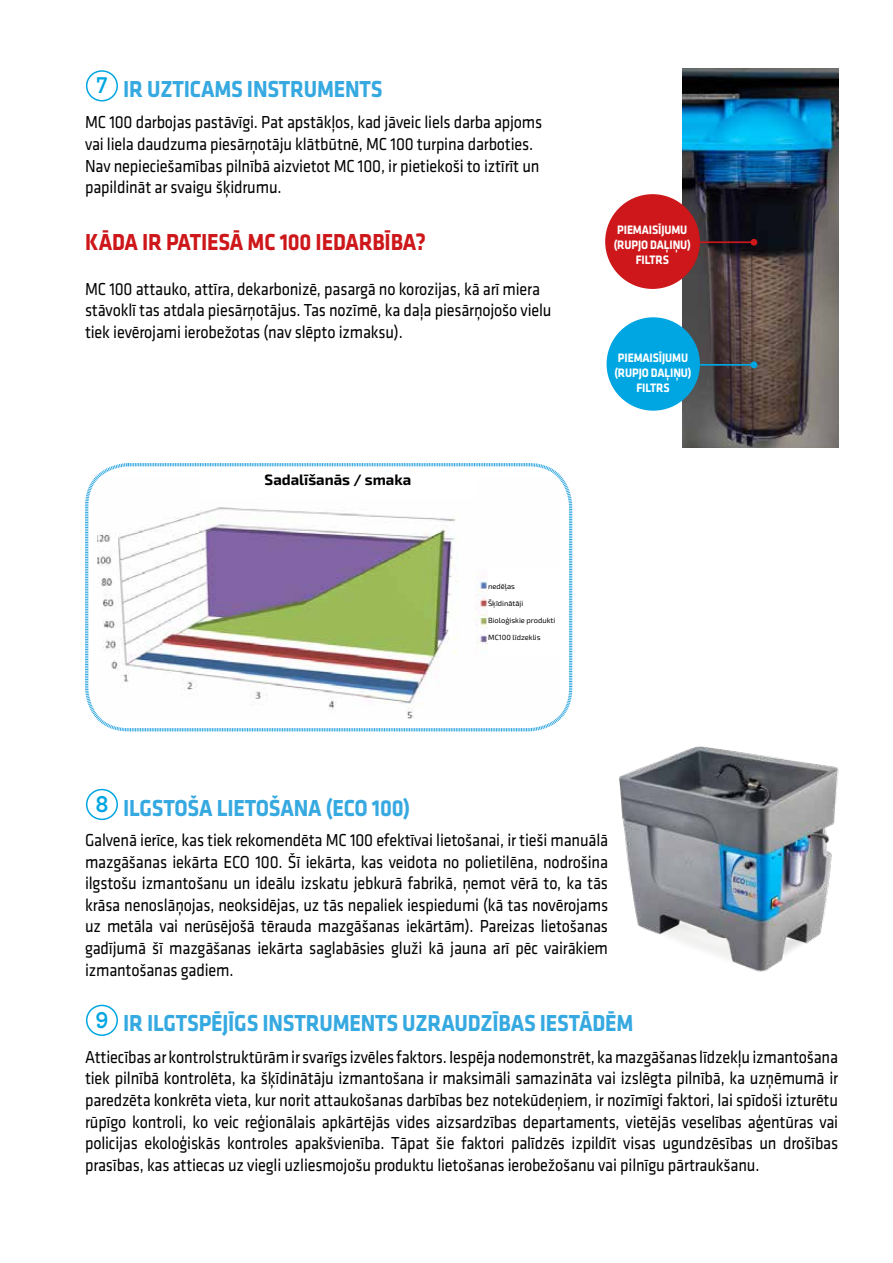
<style>
.page{position:relative;width:893px;height:1263px;background:#fff}
.page>*{position:absolute;margin:0;border:0;box-sizing:border-box;transform-origin:0 0}
.t1{font:700 24px "Klavika";letter-spacing:-.01em;color:#36a9e1;scale:.9 1}
.t2{font:700 24px "Klavika";letter-spacing:-.01em;color:#cd171a;scale:.9 1}
.t3{font:18px/21.6px "Klavika";letter-spacing:-.01em;color:#000;scale:.9 1}
.t4{font:700 15px "Exo 2.0";color:#000}
.t5{font:700 12.75px/15.1px "Klavika";letter-spacing:-.01em;color:#fff;text-align:center;scale:.9 1}
.t6{font:7.5px "Exo 2.0";color:#000}
</style>
<div class="page">
<div style="left:86px;top:70px;width:32px;height:31px;border:2px solid #00a6e2;border-radius:50%"></div>
<img style="left:683px;top:68px;width:156px;height:380px">
<div style="left:606px;top:195px;width:93px;height:93px;background:#cd171a;border-radius:50%"></div>
<div style="left:607px;top:317px;width:93px;height:94px;background:#00a6e2;border-radius:50%"></div>
<hr style="left:700px;top:364px;width:54px;height:2px;background:#00a6e2">
<div style="left:750px;top:361px;width:7px;height:7px;background:#00a6e2;border-radius:50%"></div>
<hr style="left:700px;top:241px;width:54px;height:2px;background:#cd171a">
<div style="left:750px;top:239px;width:7px;height:7px;background:#cd171a;border-radius:50%"></div>
<div style="left:86px;top:789px;width:32px;height:31px;border:2px solid #00a6e2;border-radius:50%"></div>
<div style="left:86px;top:1005px;width:32px;height:31px;border:2px solid #00a6e2;border-radius:50%"></div>
<img style="left:619px;top:746px;width:220px;height:226px">
<svg style="left:85px;top:463px;width:488px;height:269px"></svg>
<div style="left:200px;top:475px;width:276px;height:22px;background:#fff"></div>
<div style="left:488px;top:569px;width:71px;height:85px;background:#fff"></div>
<h1 class="t1" style="left:97px;top:76px;width:319px"><sup>7</sup> IR UZTICAMS INSTRUMENTS</h1>
<p class="t3" style="left:85px;top:112px;width:510px">MC 100 darbojas pastāvīgi. Pat apstākļos, kad jāveic liels darba apjoms vai liela daudzuma piesārņotāju klātbūtnē, MC 100 turpina darboties.<br>Nav nepieciešamības pilnībā aizvietot MC 100, ir pietiekoši to iztīrīt un papildināt ar svaigu šķidrumu.</p>
<h1 class="t2" style="left:85px;top:229px;width:380px">KĀDA IR PATIESĀ MC 100 IEDARBĪBA?</h1>
<p class="t3" style="left:85px;top:278px;width:520px">MC 100 attauko, attīra, dekarbonizē, pasargā no korozijas, kā arī miera stāvoklī tas atdala piesārņotājus. Tas nozīmē, ka daļa piesārņojošo vielu tiek ievērojami ierobežotas (nav slēpto izmaksu).</p>
<p class="t4" style="left:265px;top:471px;width:148px">Sadalīšanās / smaka</p>
<p class="t6" style="left:488px;top:582px;width:28px">nedēļas</p>
<p class="t6" style="left:488px;top:599px;width:37px">Šķīdinātāji</p>
<p class="t6" style="left:488px;top:616px;width:69px">Bioloģiskie produkti</p>
<p class="t6" style="left:488px;top:633px;width:54px">MC100 līdzeklis</p>
<p class="t5" style="left:614px;top:222px;width:87px">PIEMAISĪJUMU (RUPJO DAĻIŅU)<br>FILTRS</p>
<p class="t5" style="left:614px;top:350px;width:87px">PIEMAISĪJUMU (RUPJO DAĻIŅU)<br>FILTRS</p>
<h1 class="t1" style="left:96px;top:794px;width:351px"><sup>8</sup> ILGSTOŠA LIETOŠANA (ECO 100)</h1>
<p class="t3" style="left:85px;top:829px;width:583px;text-align:justify">Galvenā ierīce, kas tiek rekomendēta MC 100 efektīvai lietošanai, ir tieši manuālā mazgāšanas iekārta ECO 100. Šī iekārta, kas veidota no polietilēna, nodrošina ilgstošu izmantošanu un ideālu izskatu jebkurā fabrikā, ņemot vērā to, ka tās krāsa nenoslāņojas, neoksidējas, uz tās nepaliek iespiedumi (kā tas novērojams uz metāla vai nerūsējošā tērauda mazgāšanas iekārtām). Pareizas lietošanas gadījumā šī mazgāšanas iekārta saglabāsies gluži kā jauna arī pēc vairākiem izmantošanas gadiem.</p>
<h1 class="t1" style="left:96px;top:1010px;width:599px"><sup>9</sup> IR ILGTSPĒJĪGS INSTRUMENTS UZRAUDZĪBAS IESTĀDĒM</h1>
<p class="t3" style="left:85px;top:1046px;width:838px;text-align:justify">Attiecības ar kontrolstruktūrām ir svarīgs izvēles faktors. Iespēja nodemonstrēt, ka mazgāšanas līdzekļu izmantošana tiek pilnībā kontrolēta, ka šķīdinātāju izmantošana ir maksimāli samazināta vai izslēgta pilnībā, ka uzņēmumā ir paredzēta konkrēta vieta, kur norit attaukošanas darbības bez notekūdeņiem, ir nozīmīgi faktori, lai spīdoši izturētu rūpīgo kontroli, ko veic reģionālais apkārtējās vides aizsardzības departaments, vietējās veselības aģentūras vai policijas ekoloģiskās kontroles apakšvienība. Tāpat šie faktori palīdzēs izpildīt visas ugundzēsības un drošības prasības, kas attiecas uz viegli uzliesmojošu produktu lietošanas ierobežošanu vai pilnīgu pārtraukšanu.</p>
</div>
